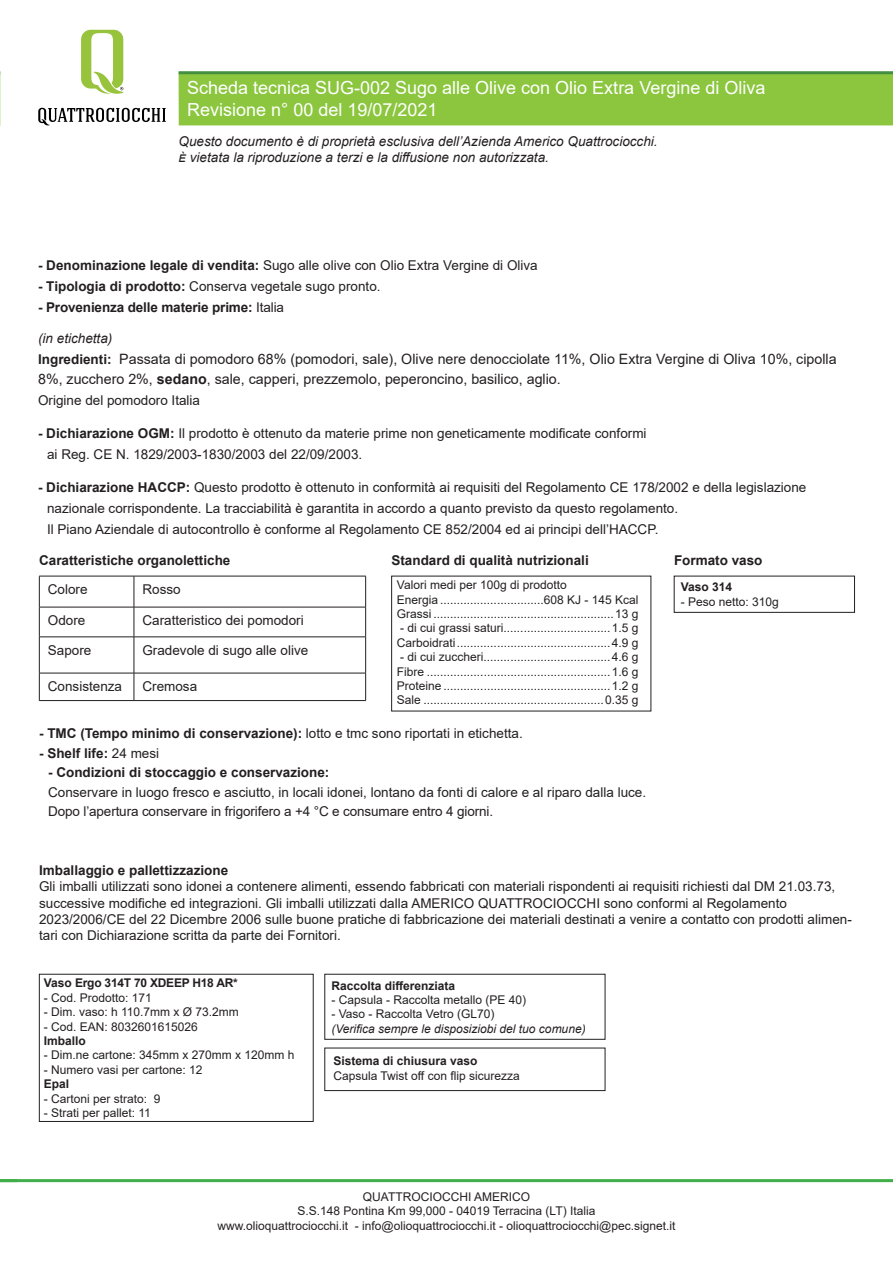
<style>
.page{position:relative;width:893px;height:1263px;background:#fff}
.page>*{position:absolute;margin:0;border:0;box-sizing:border-box;transform-origin:0 0}
.t1{font:18px/21.6px "Arial";color:#fff}
.t2{font:14.25px/19.5px "Arial";color:#231f20}
.t3{font:13.5px/21px "Arial";color:#231f20}
.t4{font:700 13.5px "Arial";color:#231f20}
.t5{font:italic 13.5px/16.2px "Arial";color:#231f20}
.t6{font:12px/14.4px "Arial";color:#231f20}
.t7{font:700 12px "Arial";color:#231f20}
.t8{font:italic 12px "Arial";color:#231f20}
.t9{font:700 12px "Arial";letter-spacing:-.02em;color:#231f20}
.s1{font-weight:700}
.s2{font-weight:400}
.s3{font-weight:700;font-size:13.5px}
</style>
<div class="page">
<hr style="left:0;top:1179px;width:893px;height:3px;background:#40ae49">
<svg style="left:81px;top:30px;width:42px;height:64px"></svg>
<svg style="left:38px;top:108px;width:128px;height:17px"></svg>
<div style="left:179px;top:73px;width:714px;height:52px;background:#8bc63e"></div>
<hr style="left:0;top:73px;width:1px;height:53px;background:#8bc63e">
<hr style="left:179px;top:71px;width:714px;height:3px;background:#458f40">
<div style="left:39px;top:974px;width:274px;height:148px;border:1px solid #231f20"></div>
<hr style="left:39px;top:576px;width:95px;height:1px;background:#231f20">
<hr style="left:39px;top:576px;width:1px;height:31px;background:#231f20">
<svg style="left:39px;top:674px;width:1px;height:26px"></svg>
<hr style="left:39px;top:700px;width:95px;height:1px;background:#231f20">
<hr style="left:134px;top:576px;width:232px;height:1px;background:#231f20">
<hr style="left:134px;top:576px;width:1px;height:31px;background:#231f20">
<hr style="left:365px;top:576px;width:1px;height:31px;background:#231f20">
<hr style="left:134px;top:607px;width:1px;height:30px;background:#231f20">
<hr style="left:134px;top:637px;width:1px;height:36px;background:#231f20">
<svg style="left:134px;top:674px;width:1px;height:26px"></svg>
<svg style="left:365px;top:674px;width:1px;height:26px"></svg>
<hr style="left:134px;top:700px;width:232px;height:1px;background:#231f20">
<hr style="left:39px;top:607px;width:95px;height:1px;background:#231f20">
<hr style="left:39px;top:607px;width:1px;height:30px;background:#231f20">
<hr style="left:134px;top:607px;width:232px;height:1px;background:#231f20">
<hr style="left:365px;top:607px;width:1px;height:30px;background:#231f20">
<hr style="left:39px;top:637px;width:95px;height:1px;background:#231f20">
<hr style="left:39px;top:637px;width:1px;height:36px;background:#231f20">
<hr style="left:134px;top:637px;width:232px;height:1px;background:#231f20">
<hr style="left:365px;top:637px;width:1px;height:36px;background:#231f20">
<hr style="left:39px;top:673px;width:95px;height:1px;background:#231f20">
<hr style="left:134px;top:673px;width:232px;height:1px;background:#231f20">
<div style="left:325px;top:974px;width:280px;height:65px;border:1px solid #231f20"></div>
<div style="left:325px;top:1048px;width:280px;height:43px;border:1px solid #231f20"></div>
<h1 class="t1" style="left:187px;top:77px;width:580px">Scheda tecnica SUG-002 Sugo alle Olive con Olio Extra Vergine di Oliva<br>Revisione n° 00 del 19/07/2021</h1>
<p class="t5" style="left:179px;top:133px;width:480px">Questo documento è di proprietà esclusiva dell’Azienda Americo Quattrociocchi.<br>È vietata la riproduzione a terzi e la diffusione non autorizzata.</p>
<p class="t3" style="left:38px;top:254px;width:501px"><span class="s1">- Denominazione legale di vendita:</span> Sugo alle olive con Olio Extra Vergine di Oliva</p>
<p class="t3" style="left:38px;top:275px;width:344px"><span class="s1">- Tipologia di prodotto:</span> Conserva vegetale sugo pronto.</p>
<p class="t4" style="left:38px;top:297px;width:247px">- Provenienza delle materie prime: <span class="s2">Italia</span></p>
<p class="t5" style="left:38px;top:330px;width:76px">(in etichetta)</p>
<p class="t2" style="left:38px;top:349px;width:800px"><span class="s3">Ingredienti:</span> Passata di pomodoro 68% (pomodori, sale), Olive nere denocciolate 11%, Olio Extra Vergine di Oliva 10%, cipolla<br>8%, zucchero 2%, <span class="s1">sedano</span>, sale, capperi, prezzemolo, peperoncino, basilico, aglio.</p>
<p class="t3" style="left:38px;top:389px;width:164px">Origine del pomodoro Italia</p>
<p class="t3" style="left:47px;top:422px;width:601px;text-indent:-9px"><span class="s1">- Dichiarazione OGM:</span> Il prodotto è ottenuto da materie prime non geneticamente modificate conformi ai Reg. CE N. 1829/2003-1830/2003 del 22/09/2003.</p>
<p class="t3" style="left:47px;top:476px;width:761px;text-indent:-9px"><span class="s1">- Dichiarazione HACCP:</span> Questo prodotto è ottenuto in conformità ai requisiti del Regolamento CE 178/2002 e della legislazione nazionale corrispondente. La tracciabilità è garantita in accordo a quanto previsto da questo regolamento.<br>Il Piano Aziendale di autocontrollo è conforme al Regolamento CE 852/2004 ed ai principi dell’HACCP.</p>
<p class="t4" style="left:39px;top:550px;width:193px">Caratteristiche organolettiche</p>
<p class="t4" style="left:391px;top:550px;width:199px">Standard di qualità nutrizionali</p>
<p class="t4" style="left:674px;top:550px;width:90px">Formato vaso</p>
<p class="t3" style="left:48px;top:579px;width:41px">Colore</p>
<p class="t3" style="left:142px;top:579px;width:40px">Rosso</p>
<p class="t3" style="left:48px;top:610px;width:39px">Odore</p>
<p class="t3" style="left:142px;top:610px;width:163px">Caratteristico dei pomodori</p>
<p class="t3" style="left:48px;top:640px;width:45px">Sapore</p>
<p class="t3" style="left:142px;top:640px;width:167px">Gradevole di sugo alle olive</p>
<p class="t3" style="left:48px;top:676px;width:76px">Consistenza</p>
<p class="t3" style="left:142px;top:676px;width:56px">Cremosa</p>
<p class="t3" style="left:39px;top:723px;width:485px"><span class="s1">- TMC (Tempo minimo di conservazione):</span> lotto e tmc sono riportati in etichetta.</p>
<p class="t4" style="left:39px;top:743px;width:122px">- Shelf life: <span class="s2">24 mesi</span></p>
<p class="t4" style="left:48px;top:763px;width:283px">- Condizioni di stoccaggio e conservazione:</p>
<p class="t3" style="left:48px;top:782px;width:600px;line-height:19.5px">Conservare in luogo fresco e asciutto, in locali idonei, lontano da fonti di calore e al riparo dalla luce.<br>Dopo l’apertura conservare in frigorifero a +4 °C e consumare entro 4 giorni.</p>
<p class="t6" style="left:397px;top:578px;width:243px">Valori medi per 100g di prodotto<br>Energia ...............................608 KJ - 145 Kcal<br>Grassi ......................................................13 g</p>
<p class="t6" style="left:397px;top:621px;width:243px">- di cui grassi saturi................................1.5 g<br>Carboidrati..............................................4.9 g</p>
<p class="t6" style="left:397px;top:650px;width:243px;text-align:justify">- di cui zuccheri......................................4.6 g Fibre .......................................................1.6 g Proteine ..................................................1.2 g Sale ......................................................0.35 g</p>
<p class="t7" style="left:681px;top:579px;width:53px">Vaso 314</p>
<p class="t6" style="left:681px;top:594px;width:100px">- Peso netto: 310g</p>
<p class="t4" style="left:39px;top:861px;width:191px">Imballaggio e pallettizzazione</p>
<p class="t3" style="left:39px;top:878px;width:814px;line-height:16.2px">Gli imballi utilizzati sono idonei a contenere alimenti, essendo fabbricati con materiali rispondenti ai requisiti richiesti dal DM 21.03.73, successive modifiche ed integrazioni. Gli imballi utilizzati dalla AMERICO QUATTROCIOCCHI sono conformi al Regolamento 2023/2006/CE del 22 Dicembre 2006 sulle buone pratiche di fabbricazione dei materiali destinati a venire a contatto con prodotti alimen&shy;tari con Dichiarazione scritta da parte dei Fornitori.</p>
<p class="t9" style="left:44px;top:975px;width:196px">Vaso Ergo 314T 70 XDEEP H18 AR*</p>
<p class="t6" style="left:44px;top:990px;width:110px">- Cod. Prodotto: 171</p>
<p class="t6" style="left:44px;top:1005px;width:197px">- Dim. vaso: h 110.7mm x Ø 73.2mm</p>
<p class="t6" style="left:44px;top:1019px;width:156px">- Cod. EAN: 8032601615026</p>
<p class="t7" style="left:44px;top:1032px;width:44px">Imballo</p>
<p class="t6" style="left:44px;top:1048px;width:252px">- Dim.ne cartone: 345mm x 270mm x 120mm h</p>
<p class="t6" style="left:44px;top:1062px;width:160px">- Numero vasi per cartone: 12</p>
<p class="t7" style="left:44px;top:1075px;width:27px">Epal</p>
<p class="t6" style="left:44px;top:1091px;width:118px">- Cartoni per strato: 9</p>
<p class="t6" style="left:44px;top:1105px;width:109px">- Strati per pallet: 11</p>
<p class="t7" style="left:331px;top:977px;width:125px">Raccolta differenziata</p>
<p class="t6" style="left:331px;top:992px;width:196px">- Capsula - Raccolta metallo (PE 40)</p>
<p class="t6" style="left:331px;top:1007px;width:165px">- Vaso - Raccolta Vetro (GL70)</p>
<p class="t8" style="left:331px;top:1021px;width:256px">(Verifica sempre le disposiziobi del tuo comune)</p>
<p class="t7" style="left:333px;top:1053px;width:146px">Sistema di chiusura vaso</p>
<p class="t6" style="left:333px;top:1068px;width:188px">Capsula Twist off con flip sicurezza</p>
<p class="t6" style="left:218px;top:1189px;width:459px;text-align:center">QUATTROCIOCCHI AMERICO<br>S.S.148 Pontina Km 99,000 - 04019 Terracina (LT) Italia<br>www.olioquattrociocchi.it - info@olioquattrociocchi.it - olioquattrociocchi@pec.signet.it</p>
</div>
